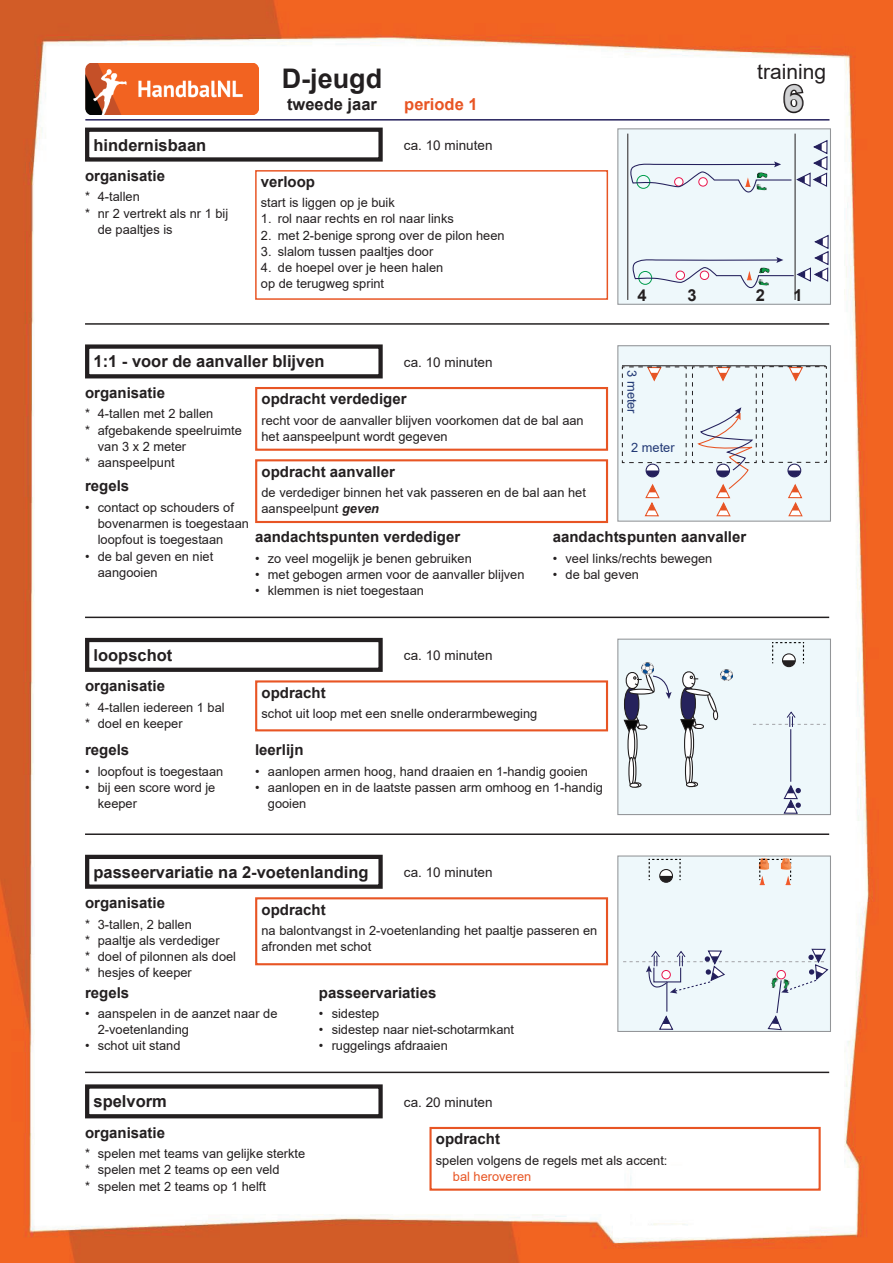
<style>
.page{position:relative;width:893px;height:1263px;background:#fff}
.page>*{position:absolute;margin:0;border:0;box-sizing:border-box;transform-origin:0 0}
.t1{font:700 36px "Arial";color:#d1d2d4}
.t2{font:700 27px "Arial";color:#231f20}
.t3{font:21px "Arial";color:#231f20}
.t4{font:700 16.5px "Arial";color:#231f20}
.t5{font:700 16.5px "Arial";color:#e85524}
.t6{font:700 15px "Arial";color:#231f20}
.t7{font:13.5px "Arial";color:#231f20}
.t8{font:12.9px/16.2px "Arial";color:#231f20}
.t9{font:12.9px "Arial";color:#223975}
.t10{font:12.9px "Arial";color:#e85524}
.s1{font-weight:700;font-style:italic}
</style>
<div class="page">
<img style="left:0;top:0;width:893px;height:1263px">
<hr style="left:85px;top:119px;width:744px;height:2px;background:#24205c">
<svg style="left:781px;top:82px;width:24px;height:33px"></svg>
<img style="left:85px;top:64px;width:174px;height:50px">
<div style="left:618px;top:346px;width:212px;height:175px;background:#eef8fb"></div>
<div style="left:617px;top:345px;width:214px;height:177px;border:1px solid #939598"></div>
<hr style="left:622px;top:365px;width:204px;height:1px;background:#231f20">
<svg style="left:622px;top:366px;width:205px;height:151px"></svg>
<hr style="left:85px;top:833px;width:744px;height:2px;background:#231f20">
<hr style="left:85px;top:1071px;width:744px;height:2px;background:#231f20">
<hr style="left:85px;top:323px;width:744px;height:2px;background:#231f20">
<hr style="left:85px;top:617px;width:744px;height:1px;background:#231f20">
<div style="left:85px;top:1084px;width:298px;height:34px;border:4px solid #231f20"></div>
<div style="left:429px;top:1127px;width:392px;height:64px;border:2px solid #e85524"></div>
<div style="left:85px;top:128px;width:298px;height:34px;border:4px solid #231f20"></div>
<div style="left:255px;top:170px;width:353px;height:130px;border:1px solid #e85524"></div>
<div style="left:618px;top:129px;width:212px;height:175px;background:#eef8fb"></div>
<div style="left:617px;top:128px;width:214px;height:177px;border:1px solid #939598"></div>
<hr style="left:795px;top:134px;width:1px;height:166px;background:#231f20">
<hr style="left:627px;top:134px;width:1px;height:166px;background:#231f20">
<svg style="left:632px;top:234px;width:197px;height:66px"></svg>
<svg style="left:628px;top:139px;width:200px;height:68px"></svg>
<div style="left:85px;top:344px;width:298px;height:34px;border:4px solid #231f20"></div>
<div style="left:255px;top:387px;width:353px;height:64px;border:2px solid #e85524"></div>
<div style="left:255px;top:459px;width:353px;height:64px;border:2px solid #e85524"></div>
<div style="left:85px;top:638px;width:298px;height:34px;border:4px solid #231f20"></div>
<div style="left:255px;top:680px;width:353px;height:51px;border:2px solid #e85524"></div>
<div style="left:618px;top:639px;width:212px;height:175px;background:#eef8fb"></div>
<div style="left:617px;top:639px;width:214px;height:176px;border:1px solid #939598"></div>
<svg style="left:772px;top:642px;width:32px;height:25px"></svg>
<svg style="left:680px;top:669px;width:52px;height:119px"></svg>
<svg style="left:623px;top:663px;width:49px;height:125px"></svg>
<svg style="left:783px;top:784px;width:18px;height:30px"></svg>
<svg style="left:753px;top:711px;width:73px;height:16px"></svg>
<hr style="left:790px;top:729px;width:1px;height:53px;background:#24205c">
<div style="left:85px;top:855px;width:298px;height:34px;border:4px solid #231f20"></div>
<div style="left:255px;top:897px;width:353px;height:68px;border:2px solid #e85524"></div>
<div style="left:618px;top:856px;width:212px;height:175px;background:#eef8fb"></div>
<div style="left:617px;top:855px;width:214px;height:177px;border:1px solid #939598"></div>
<svg style="left:758px;top:859px;width:33px;height:26px"></svg>
<div style="left:659px;top:869px;width:14px;height:14px;border:1px solid #231f20;border-radius:50%"></div>
<svg style="left:649px;top:859px;width:32px;height:23px"></svg>
<svg style="left:623px;top:948px;width:206px;height:83px"></svg>
<h2 class="t2" style="left:282px;top:59px;width:102px">D-jeugd</h2>
<p class="t4" style="left:287px;top:92px;width:91px">tweede jaar</p>
<p class="t5" style="left:404px;top:92px;width:75px">periode 1</p>
<p class="t4" style="left:94px;top:133px;width:114px">hindernisbaan</p>
<p class="t7" style="left:404px;top:136px;width:90px">ca. 10 minuten</p>
<p class="t6" style="left:85px;top:165px;width:82px">organisatie</p>
<p class="t8" style="left:85px;top:189px;width:56px">* 4-tallen</p>
<p class="t8" style="left:85px;top:205px;width:145px">* nr 2 vertrekt als nr 1 bij</p>
<p class="t8" style="left:98px;top:221px;width:76px">de paaltjes is</p>
<p class="t6" style="left:261px;top:171px;width:56px">verloop</p>
<p class="t8" style="left:261px;top:194px;width:136px">start is liggen op je buik</p>
<p class="t8" style="left:261px;top:211px;width:195px">1. rol naar rechts en rol naar links</p>
<p class="t8" style="left:261px;top:227px;width:245px">2. met 2-benige sprong over de pilon heen</p>
<p class="t8" style="left:261px;top:243px;width:174px">3. slalom tussen paaltjes door</p>
<p class="t8" style="left:261px;top:259px;width:184px">4. de hoepel over je heen halen op de terugweg sprint</p>
<h3 class="t3" style="left:757px;top:57px;width:70px">training</h3>
<h1 class="t1" style="left:783px;top:73px;width:22px">6</h1>
<p class="t4" style="left:637px;top:283px;width:11px">4</p>
<p class="t4" style="left:687px;top:283px;width:11px">3</p>
<p class="t4" style="left:756px;top:283px;width:11px">2</p>
<p class="t4" style="left:793px;top:283px;width:11px">1</p>
<p class="t4" style="left:94px;top:350px;width:233px">1:1 - voor de aanvaller blijven</p>
<p class="t7" style="left:404px;top:353px;width:90px">ca. 10 minuten</p>
<p class="t6" style="left:85px;top:382px;width:82px">organisatie</p>
<p class="t8" style="left:85px;top:406px;width:130px">* 4-tallen met 2 ballen</p>
<p class="t8" style="left:85px;top:422px;width:158px">* afgebakende speelruimte</p>
<p class="t8" style="left:98px;top:438px;width:90px">van 3 x 2 meter</p>
<p class="t8" style="left:85px;top:454px;width:91px">* aanspeelpunt</p>
<p class="t9" style="left:641px;top:370px;width:45px;rotate:90deg">3 meter</p>
<p class="t9" style="left:631px;top:439px;width:45px">2 meter</p>
<p class="t6" style="left:261px;top:388px;width:147px">opdracht verdediger</p>
<p class="t8" style="left:261px;top:412px;width:324px">recht voor de aanvaller blijven voorkomen dat de bal aan het aanspeelpunt wordt gegeven</p>
<p class="t6" style="left:261px;top:461px;width:135px">opdracht aanvaller</p>
<p class="t8" style="left:261px;top:484px;width:326px">de verdediger binnen het vak passeren en de bal aan het aanspeelpunt <span class="s1">geven</span></p>
<p class="t6" style="left:553px;top:527px;width:195px">aandachtspunten aanvaller</p>
<p class="t8" style="left:553px;top:550px;width:161px">• veel links/rechts bewegen</p>
<p class="t8" style="left:553px;top:566px;width:88px">• de bal geven</p>
<p class="t6" style="left:85px;top:476px;width:46px">regels</p>
<p class="t8" style="left:98px;top:499px;width:153px;text-indent:-13px">• contact op schouders of bovenarmen is toegestaan loopfout is toegestaan</p>
<p class="t8" style="left:98px;top:548px;width:117px;text-indent:-13px">• de bal geven en niet aangooien</p>
<p class="t6" style="left:255px;top:527px;width:207px">aandachtspunten verdediger</p>
<p class="t8" style="left:255px;top:550px;width:218px">• zo veel mogelijk je benen gebruiken</p>
<p class="t8" style="left:255px;top:566px;width:271px">• met gebogen armen voor de aanvaller blijven</p>
<p class="t8" style="left:255px;top:583px;width:170px">• klemmen is niet toegestaan</p>
<p class="t4" style="left:94px;top:643px;width:80px">loopschot</p>
<p class="t7" style="left:404px;top:646px;width:90px">ca. 10 minuten</p>
<p class="t6" style="left:85px;top:675px;width:82px">organisatie</p>
<p class="t8" style="left:85px;top:699px;width:141px">* 4-tallen iedereen 1 bal * doel en keeper</p>
<p class="t6" style="left:261px;top:682px;width:66px">opdracht</p>
<p class="t8" style="left:261px;top:705px;width:277px">schot uit loop met een snelle onderarmbeweging</p>
<p class="t6" style="left:255px;top:739px;width:50px">leerlijn</p>
<p class="t8" style="left:255px;top:763px;width:334px">• aanlopen armen hoog, hand draaien en 1-handig gooien</p>
<p class="t8" style="left:268px;top:779px;width:337px;text-indent:-13px">• aanlopen en in de laatste passen arm omhoog en 1-handig gooien</p>
<p class="t6" style="left:85px;top:739px;width:46px">regels</p>
<p class="t8" style="left:85px;top:763px;width:140px">• loopfout is toegestaan</p>
<p class="t8" style="left:98px;top:779px;width:119px;text-indent:-13px">• bij een score word je keeper</p>
<p class="t4" style="left:94px;top:860px;width:277px">passeervariatie na 2-voetenlanding</p>
<p class="t7" style="left:404px;top:863px;width:90px">ca. 10 minuten</p>
<p class="t6" style="left:261px;top:899px;width:66px">opdracht</p>
<p class="t8" style="left:261px;top:922px;width:337px">na balontvangst in 2-voetenlanding het paaltje passeren en afronden met schot</p>
<p class="t6" style="left:85px;top:982px;width:46px">regels</p>
<p class="t8" style="left:98px;top:1005px;width:181px;text-indent:-13px">• aanspelen in de aanzet naar de<br>2-voetenlanding</p>
<p class="t8" style="left:85px;top:1038px;width:97px">• schot uit stand</p>
<p class="t6" style="left:85px;top:892px;width:82px">organisatie</p>
<p class="t8" style="left:85px;top:916px;width:153px">* 3-tallen, 2 ballen<br>* paaltje als verdediger<br>* doel of pilonnen als doel * hesjes of keeper</p>
<p class="t6" style="left:319px;top:982px;width:119px">passeervariaties</p>
<p class="t8" style="left:319px;top:1005px;width:62px">• sidestep</p>
<p class="t8" style="left:319px;top:1021px;width:197px">• sidestep naar niet-schotarmkant</p>
<p class="t8" style="left:319px;top:1038px;width:130px">• ruggelings afdraaien</p>
<p class="t4" style="left:94px;top:1090px;width:75px">spelvorm</p>
<p class="t6" style="left:85px;top:1122px;width:82px">organisatie</p>
<p class="t8" style="left:85px;top:1145px;width:222px">* spelen met teams van gelijke sterkte * spelen met 2 teams op een veld<br>* spelen met 2 teams op 1 helft</p>
<p class="t7" style="left:404px;top:1093px;width:90px">ca. 20 minuten</p>
<p class="t6" style="left:436px;top:1128px;width:66px">opdracht</p>
<p class="t8" style="left:436px;top:1152px;width:233px">spelen volgens de regels met als accent:</p>
<p class="t10" style="left:453px;top:1167px;width:80px">bal heroveren</p>
</div>
